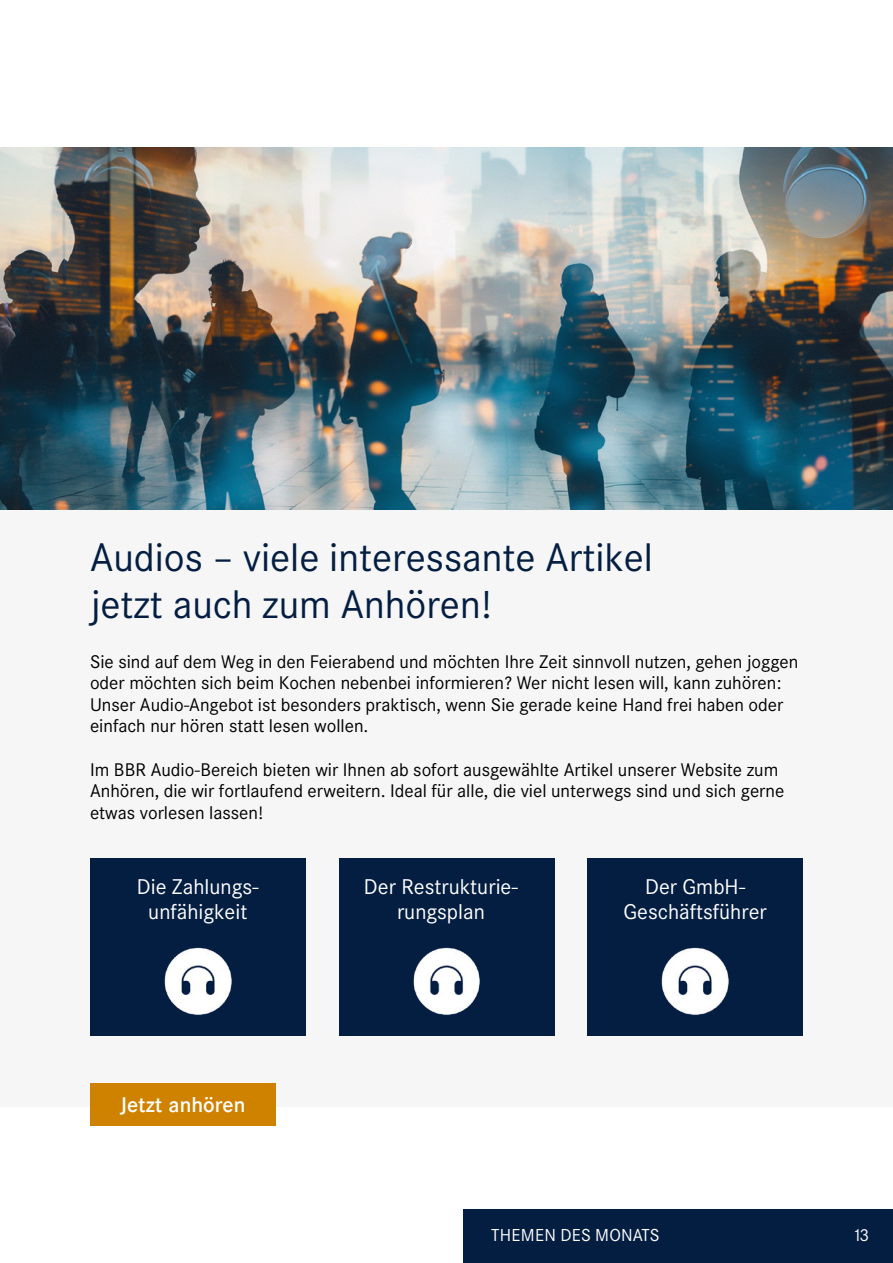
<style>
.page{position:relative;width:893px;height:1263px;background:#fff}
.page>*{position:absolute;margin:0;border:0;box-sizing:border-box;transform-origin:0 0}
.t1{font:39px/46.8px "Corporate SBQ";color:#041e42}
.t2{font:21px/25.2px "Corporate SBQ";color:#fff;text-align:center}
.t3{font:500 21px "Corporate SBQ";color:#fff}
.t4{font:18px/21.6px "Corporate SBQ";color:#000}
.t5{font:16.95px "Corporate SBQ";letter-spacing:.01em;color:#fff}
</style>
<div class="page">
<div style="left:463px;top:1209px;width:430px;height:54px;background:#041e42"></div>
<img style="left:0;top:148px;width:893px;height:362px">
<div style="left:0;top:510px;width:893px;height:596px;background:#f6f6f6"></div>
<div style="left:90px;top:858px;width:216px;height:177px;background:#041e42"></div>
<div style="left:339px;top:858px;width:215px;height:177px;background:#041e42"></div>
<div style="left:587px;top:858px;width:216px;height:177px;background:#041e42"></div>
<img style="left:164px;top:947px;width:68px;height:68px">
<img style="left:413px;top:947px;width:67px;height:68px">
<img style="left:661px;top:947px;width:68px;height:68px">
<div style="left:90px;top:1083px;width:186px;height:42px;background:#cf8200"></div>
<h1 class="t1" style="left:90px;top:535px;width:564px">Audios – viele interessante Artikel jetzt auch zum Anhören!</h1>
<p class="t4" style="left:90px;top:651px;width:710px">Sie sind auf dem Weg in den Feierabend und möchten Ihre Zeit sinnvoll nutzen, gehen joggen oder möchten sich beim Kochen nebenbei informieren? Wer nicht lesen will, kann zuhören:<br>Unser Audio-Angebot ist besonders praktisch, wenn Sie gerade keine Hand frei haben oder einfach nur hören statt lesen wollen.</p>
<p class="t4" style="left:90px;top:759px;width:696px">Im BBR Audio-Bereich bieten wir Ihnen ab sofort ausgewählte Artikel unserer Website zum<br>Anhören, die wir fortlaufend erweitern. Ideal für alle, die viel unterwegs sind und sich gerne etwas vorlesen lassen!</p>
<p class="t2" style="left:137px;top:874px;width:123px">Die Zahlungs&shy;unfähigkeit</p>
<p class="t2" style="left:364px;top:874px;width:156px">Der Restrukturie&shy;rungsplan</p>
<p class="t2" style="left:623px;top:874px;width:145px">Der GmbH-<br>Geschäftsführer</p>
<p class="t3" style="left:120px;top:1091px;width:127px">Jetzt anhören</p>
<p class="t5" style="left:491px;top:1225px;width:170px">THEMEN DES MONATS</p>
<p class="t5" style="left:852px;top:1225px;width:19px">13</p>
</div>
